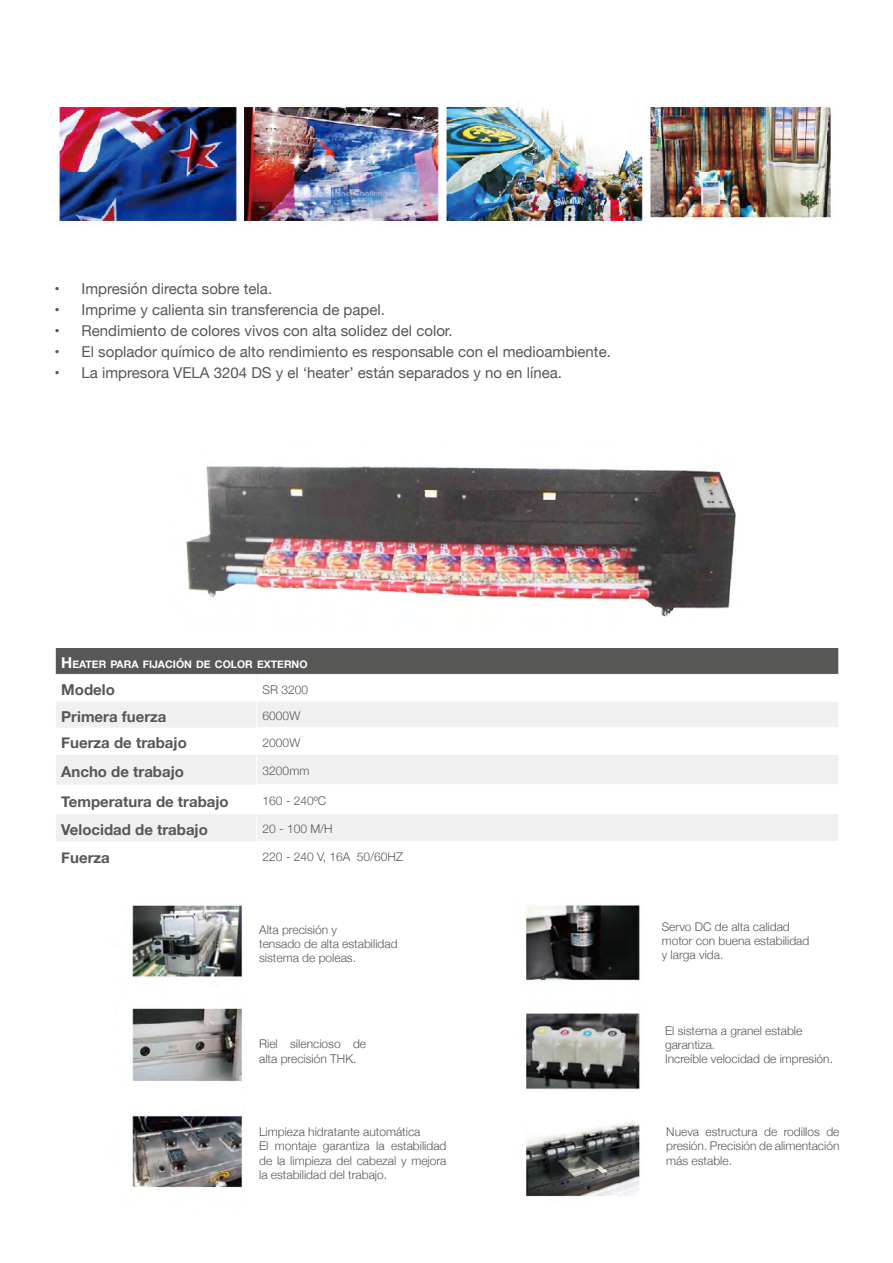
<style>
.page{position:relative;width:893px;height:1263px;background:#fff}
.page>*{position:absolute;margin:0;border:0;box-sizing:border-box;transform-origin:0 0}
.t1{font:15px "Helvetica Neue";color:#575756}
.t2{font:700 15px "Helvetica Neue";color:#575756}
.t3{font:300 12px/14.2px "Helvetica Neue";color:#575756}
.t4{font:700 10.5px "Helvetica Neue";color:#fff}
.s1{font-size:15px}
</style>
<div class="page">
<div style="left:55px;top:648px;width:784px;height:26px;background:#575756"></div>
<svg style="left:56px;top:702px;width:782px;height:139px;fill:#f0f0f0"></svg>
<hr style="left:256px;top:727px;width:583px;height:1px;background:#fff">
<svg style="left:55px;top:648px;width:1px;height:26px"></svg>
<hr style="left:55px;top:754px;width:202px;height:1px;background:#fff">
<hr style="left:55px;top:813px;width:202px;height:1px;background:#fff">
<hr style="left:257px;top:754px;width:582px;height:1px;background:#fff">
<hr style="left:256px;top:784px;width:583px;height:1px;background:#fff">
<hr style="left:257px;top:813px;width:582px;height:1px;background:#fff">
<svg style="left:256px;top:702px;width:1px;height:139px"></svg>
<svg style="left:838px;top:648px;width:1px;height:26px"></svg>
<img style="left:186px;top:466px;width:550px;height:151px">
<img style="left:58px;top:104px;width:773px;height:122px">
<img style="left:132px;top:905px;width:111px;height:283px">
<img style="left:524px;top:905px;width:116px;height:292px">
<p class="t1" style="left:55px;top:278px;width:219px">• Impresión directa sobre tela.</p>
<p class="t1" style="left:55px;top:299px;width:332px">• Imprime y calienta sin transferencia de papel.</p>
<p class="t1" style="left:55px;top:320px;width:400px">• Rendimiento de colores vivos con alta solidez del color.</p>
<p class="t1" style="left:55px;top:341px;width:558px">• El soplador químico de alto rendimiento es responsable con el medioambiente.</p>
<p class="t1" style="left:55px;top:362px;width:509px">• La impresora VELA 3204 DS y el ‘heater’ están separados y no en línea.</p>
<p class="t4" style="left:61px;top:656px;width:248px"><span class="s1">H</span>EATER PARA FIJACIÓN DE COLOR EXTERNO</p>
<p class="t2" style="left:61px;top:678px;width:55px">Modelo</p>
<p class="t3" style="left:263px;top:681px;width:47px">SR 3200</p>
<p class="t2" style="left:61px;top:704px;width:107px">Primera fuerza</p>
<p class="t3" style="left:263px;top:708px;width:39px">6000W</p>
<p class="t2" style="left:61px;top:731px;width:127px">Fuerza de trabajo</p>
<p class="t3" style="left:263px;top:734px;width:39px">2000W</p>
<p class="t2" style="left:61px;top:760px;width:124px">Ancho de trabajo</p>
<p class="t3" style="left:263px;top:763px;width:48px">3200mm</p>
<p class="t2" style="left:61px;top:789px;width:169px">Temperatura de trabajo</p>
<p class="t3" style="left:263px;top:793px;width:65px">160 - 240ºC</p>
<p class="t2" style="left:61px;top:818px;width:148px">Velocidad de trabajo</p>
<p class="t3" style="left:263px;top:821px;width:72px">20 - 100 M/H</p>
<p class="t2" style="left:61px;top:845px;width:50px">Fuerza</p>
<p class="t3" style="left:263px;top:849px;width:142px">220 - 240 V, 16A 50/60HZ</p>
<p class="t3" style="left:259px;top:921px;width:140px">Alta precisión y<br>tensado de alta estabilidad sistema de poleas.</p>
<p class="t3" style="left:259px;top:1036px;width:109px">Riel silencioso de alta precisión THK.</p>
<p class="t3" style="left:259px;top:1124px;width:189px">Limpieza hidratante automática<br>El montaje garantiza la estabilidad de la limpieza del cabezal y mejora la estabilidad del trabajo.</p>
<p class="t3" style="left:662px;top:918px;width:149px">Servo DC de alta calidad motor con buena estabilidad y larga vida.</p>
<p class="t3" style="left:665px;top:1022px;width:170px">El sistema a granel estable garantiza.<br>Increíble velocidad de impresión.</p>
<p class="t3" style="left:666px;top:1124px;width:175px;text-align:justify">Nueva estructura de rodillos de presión. Precisión de alimentación más estable.</p>
</div>
